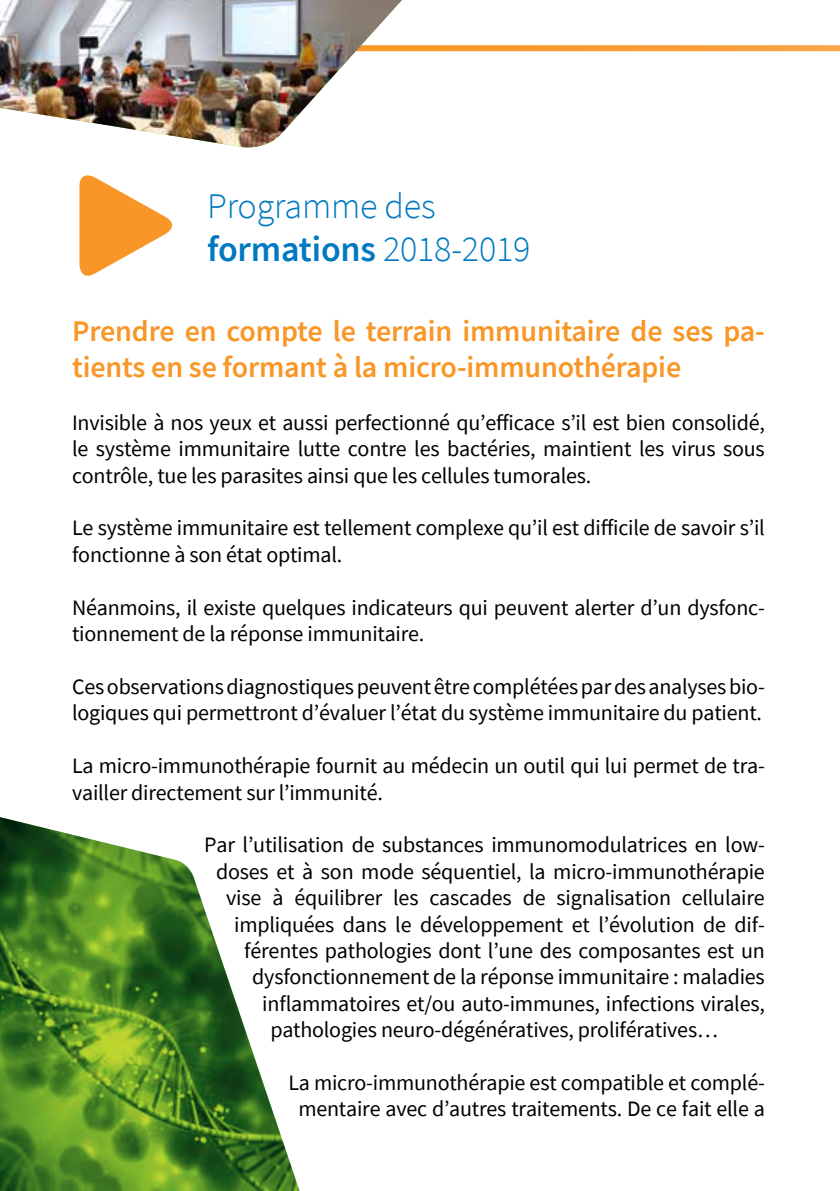
<style>
.page{position:relative;width:840px;height:1191px;background:#fff}
.page>*{position:absolute;margin:0;border:0;box-sizing:border-box;transform-origin:0 0}
.t1{font:300 36px/43.2px "Source Sans Pro";letter-spacing:-.005em;color:#0079c1}
.t2{font:600 30px/36px "Source Sans Pro";letter-spacing:-.005em;color:#f89728}
.t3{font:22px/26.4px "Source Sans Pro";letter-spacing:-.01em;color:#000}
.s1{font-weight:600}
</style>
<div class="page">
<svg style="left:447px;top:45px;width:392px;height:6px;background:#f8a03c"></svg>
<img style="left:0;top:817px;width:299px;height:374px">
<svg style="left:401px;top:0;width:46px;height:52px"></svg>
<img style="left:0;top:0;width:401px;height:148px">
<svg style="left:79px;top:175px;width:94px;height:101px"></svg>
<h1 class="t1" style="left:207px;top:184px;width:324px">Programme des <span class="s1">formations</span> 2018-2019</h1>
<h2 class="t2" style="left:72px;top:313px;width:694px">Prendre en compte le terrain immunitaire de ses pa&shy;tients en se formant à la micro-immunothérapie</h2>
<p class="t3" style="left:72px;top:409px;width:694px;text-align:justify">Invisible à nos yeux et aussi perfectionné qu’efficace s’il est bien consolidé, le système immunitaire lutte contre les bactéries, maintient les virus sous contrôle, tue les parasites ainsi que les cellules tumorales.</p>
<p class="t3" style="left:72px;top:515px;width:694px">Le système immunitaire est tellement complexe qu’il est difficile de savoir s’il fonctionne à son état optimal.</p>
<p class="t3" style="left:72px;top:594px;width:694px">Néanmoins, il existe quelques indicateurs qui peuvent alerter d’un dysfonc&shy;tionnement de la réponse immunitaire.</p>
<p class="t3" style="left:72px;top:673px;width:694px">Ces observations diagnostiques peuvent être complétées par des analyses bio&shy;logiques qui permettront d’évaluer l’état du système immunitaire du patient.</p>
<p class="t3" style="left:72px;top:752px;width:694px">La micro-immunothérapie fournit au médecin un outil qui lui permet de tra&shy;vailler directement sur l’immunité.</p>
<p class="t3" style="left:204px;top:831px;width:562px">Par l’utilisation de substances immunomodulatrices en low-</p>
<p class="t3" style="left:216px;top:858px;width:550px">doses et à son mode séquentiel, la micro-immunothérapie</p>
<p class="t3" style="left:226px;top:884px;width:540px">vise à équilibrer les cascades de signalisation cellulaire</p>
<p class="t3" style="left:234px;top:911px;width:532px">impliquées dans le développement et l’évolution de dif-</p>
<p class="t3" style="left:244px;top:937px;width:522px">férentes pathologies dont l’une des composantes est un</p>
<p class="t3" style="left:252px;top:963px;width:514px">dysfonctionnement de la réponse immunitaire : maladies</p>
<p class="t3" style="left:262px;top:990px;width:504px">inflammatoires et/ou auto-immunes, infections virales,</p>
<p class="t3" style="left:270px;top:1016px;width:449px">pathologies neuro-dégénératives, prolifératives…</p>
<p class="t3" style="left:288px;top:1069px;width:478px;text-align:center">La micro-immunothérapie est compatible et complé&shy;mentaire avec d’autres traitements. De ce fait elle a</p>
</div>
